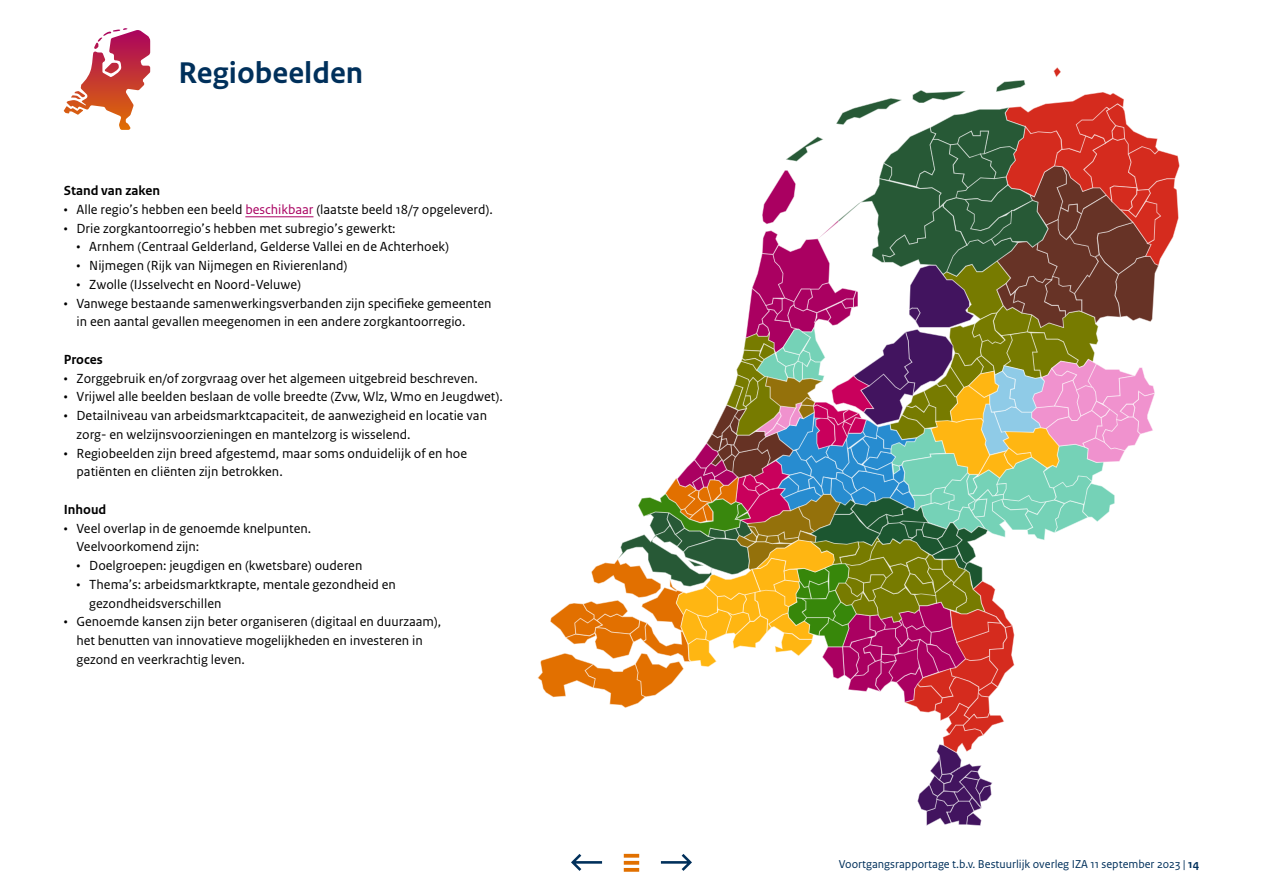
<style>
.page{position:relative;width:1263px;height:893px;background:#fff}
.page>*{position:absolute;margin:0;border:0;box-sizing:border-box;transform-origin:0 0}
.H1_-_Hoofdstuk_kop{font:700 31.5px "Rijksoverheid Sans Text";color:#00305b}
.P_-_Bullet_list{font:13.8px/18.8px "Rijksoverheid Sans Text";color:#000}
.P_-_Bodytekst_zwart_9_25_pt{font:700 13.8px "Rijksoverheid Sans Text";color:#000}
.t1{font:12px "Rijksoverheid Sans Text";color:#00305b}
.s1{color:#a90061}
.s2{font-weight:700}
</style>
<div class="page">
<svg style="left:571px;top:854px;width:31px;height:17px"></svg>
<svg style="left:661px;top:854px;width:31px;height:17px"></svg>
<svg style="left:624px;top:868px;width:15px;height:4px"></svg>
<svg style="left:624px;top:861px;width:15px;height:4px"></svg>
<svg style="left:624px;top:854px;width:15px;height:4px"></svg>
<hr style="left:245px;top:216px;width:68px;height:1px;background:#a90061">
<svg style="left:65px;top:28px;width:85px;height:102px"></svg>
<svg style="left:537px;top:67px;width:643px;height:759px"></svg>
<h1 class="H1_-_Hoofdstuk_kop" style="left:179px;top:54px;width:186px">Regiobeelden</h1>
<p class="P_-_Bodytekst_zwart_9_25_pt" style="left:64px;top:183px;width:98px">Stand van zaken</p>
<p class="P_-_Bullet_list" style="left:64px;top:200px;width:431px">• Alle regio’s hebben een beeld <span class="s1">beschikbaar</span> (laatste beeld 18/7 opgeleverd).</p>
<p class="P_-_Bullet_list" style="left:64px;top:219px;width:333px">• Drie zorgkantoorregio’s hebben met subregio’s gewerkt:</p>
<p class="P_-_Bullet_list" style="left:77px;top:238px;width:374px">• Arnhem (Centraal Gelderland, Gelderse Vallei en de Achterhoek)</p>
<p class="P_-_Bullet_list" style="left:77px;top:256px;width:273px">• Nijmegen (Rijk van Nijmegen en Rivierenland)</p>
<p class="P_-_Bullet_list" style="left:77px;top:275px;width:226px">• Zwolle (IJsselvecht en Noord-Veluwe)</p>
<p class="P_-_Bullet_list" style="left:77px;top:294px;width:416px;text-indent:-13px">• Vanwege bestaande samenwerkingsverbanden zijn specifieke gemeenten in een aantal gevallen meegenomen in een andere zorgkantoorregio.</p>
<p class="P_-_Bodytekst_zwart_9_25_pt" style="left:64px;top:351px;width:41px">Proces</p>
<p class="P_-_Bullet_list" style="left:64px;top:369px;width:416px">• Zorggebruik en/of zorgvraag over het algemeen uitgebreid beschreven.</p>
<p class="P_-_Bullet_list" style="left:64px;top:388px;width:440px">• Vrijwel alle beelden beslaan de volle breedte (Zvw, Wlz, Wmo en Jeugdwet).</p>
<p class="P_-_Bullet_list" style="left:77px;top:406px;width:412px;text-indent:-13px">• Detailniveau van arbeidsmarktcapaciteit, de aanwezigheid en locatie van zorg- en welzijnsvoorzieningen en mantelzorg is wisselend.</p>
<p class="P_-_Bullet_list" style="left:77px;top:444px;width:392px;text-indent:-13px">• Regiobeelden zijn breed afgestemd, maar soms onduidelijk of en hoe patiënten en cliënten zijn betrokken.</p>
<p class="P_-_Bodytekst_zwart_9_25_pt" style="left:64px;top:501px;width:44px">Inhoud</p>
<p class="P_-_Bullet_list" style="left:77px;top:519px;width:236px;text-indent:-13px">• Veel overlap in de genoemde knelpunten.<br>Veelvoorkomend zijn:</p>
<p class="P_-_Bullet_list" style="left:77px;top:556px;width:287px">• Doelgroepen: jeugdigen en (kwetsbare) ouderen</p>
<p class="P_-_Bullet_list" style="left:89px;top:575px;width:308px;text-indent:-13px">• Thema’s: arbeidsmarktkrapte, mentale gezondheid en gezondheidsverschillen</p>
<p class="P_-_Bullet_list" style="left:77px;top:613px;width:366px;text-indent:-13px">• Genoemde kansen zijn beter organiseren (digitaal en duurzaam), het benutten van innovatieve mogelijkheden en investeren in gezond en veerkrachtig leven.</p>
<p class="t1" style="left:839px;top:857px;width:362px">Voortgangsrapportage t.b.v. Bestuurlijk overleg IZA 11 september 2023 | <span class="s2">14</span></p>
</div>
